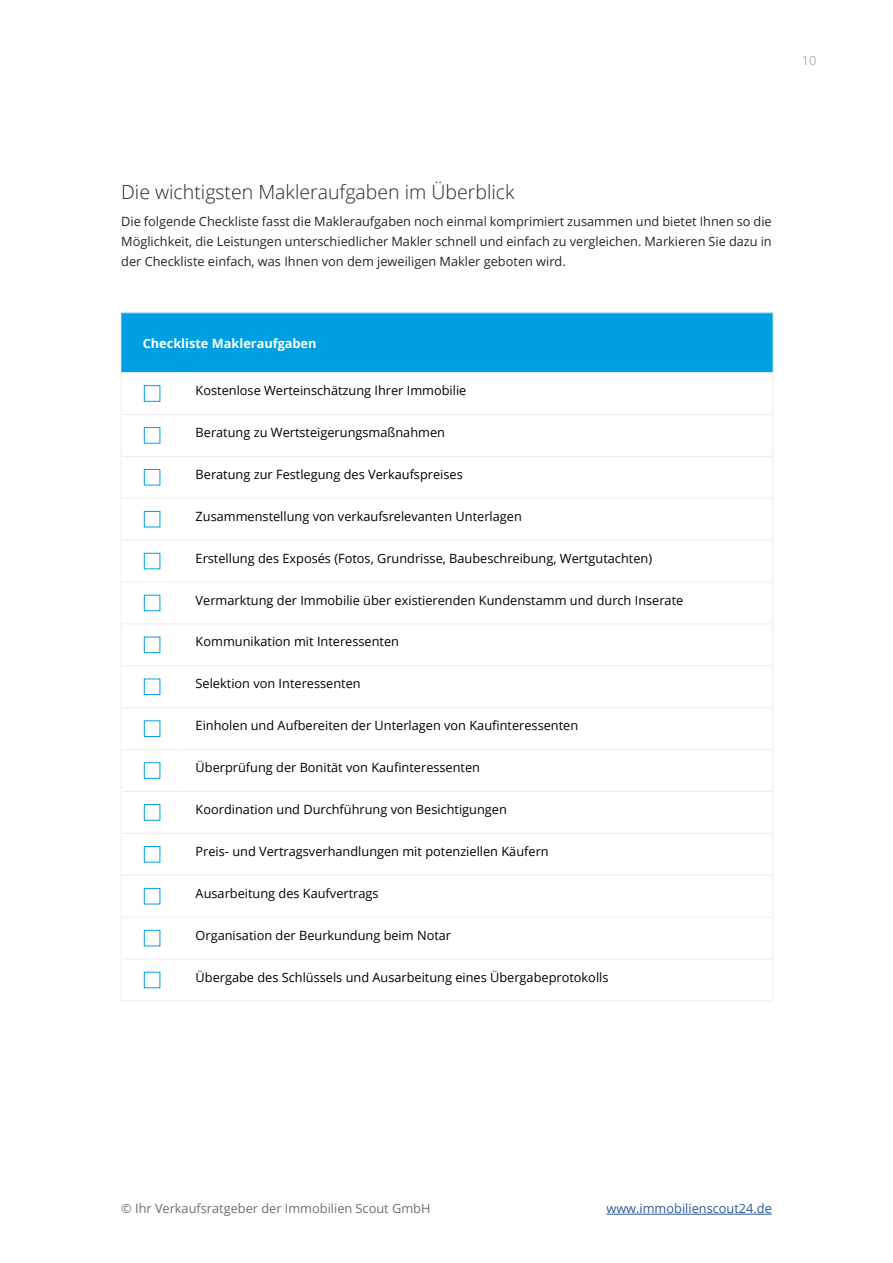
<style>
.page{position:relative;width:893px;height:1263px;background:#fff}
.page>*{position:absolute;margin:0;border:0;box-sizing:border-box;transform-origin:0 0}
.t1{font:300 19.5px "Open Sans";color:#262626}
.t2{font:12.75px "Open Sans";color:#000}
.t3{font:12.75px/20.2px "Open Sans";color:#262626;text-align:justify}
.t4{font:12.75px "Open Sans";color:#706f6f}
.t5{font:12.75px "Open Sans";color:#275b9b}
.t6{font:700 12.75px "Open Sans";color:#fff}
.t7{font:12.75px "Open Sans";color:#b3b2b2}
</style>
<div class="page">
<hr style="left:606px;top:1214px;width:166px;height:1px;background:#275b9b">
<div style="left:121px;top:313px;width:652px;height:60px;background:#009fe3"></div>
<hr style="left:121px;top:313px;width:62px;height:1px;background:#5bc5f2">
<hr style="left:121px;top:313px;width:1px;height:59px;background:#5bc5f2">
<hr style="left:183px;top:313px;width:590px;height:1px;background:#5bc5f2">
<hr style="left:772px;top:313px;width:1px;height:59px;background:#5bc5f2">
<hr style="left:121px;top:372px;width:62px;height:1px;background:#ededed">
<hr style="left:121px;top:373px;width:1px;height:41px;background:#ededed">
<hr style="left:183px;top:372px;width:590px;height:1px;background:#ededed">
<hr style="left:772px;top:373px;width:1px;height:41px;background:#ededed">
<hr style="left:121px;top:414px;width:62px;height:1px;background:#ededed">
<hr style="left:121px;top:415px;width:1px;height:41px;background:#ededed">
<hr style="left:183px;top:414px;width:590px;height:1px;background:#ededed">
<hr style="left:772px;top:415px;width:1px;height:41px;background:#ededed">
<hr style="left:121px;top:456px;width:62px;height:1px;background:#ededed">
<hr style="left:121px;top:456px;width:1px;height:42px;background:#ededed">
<hr style="left:183px;top:456px;width:590px;height:1px;background:#ededed">
<hr style="left:772px;top:456px;width:1px;height:42px;background:#ededed">
<hr style="left:121px;top:498px;width:62px;height:1px;background:#ededed">
<hr style="left:121px;top:498px;width:1px;height:42px;background:#ededed">
<hr style="left:183px;top:498px;width:590px;height:1px;background:#ededed">
<hr style="left:772px;top:498px;width:1px;height:42px;background:#ededed">
<hr style="left:121px;top:540px;width:62px;height:1px;background:#ededed">
<hr style="left:121px;top:540px;width:1px;height:42px;background:#ededed">
<hr style="left:183px;top:540px;width:590px;height:1px;background:#ededed">
<hr style="left:772px;top:540px;width:1px;height:42px;background:#ededed">
<hr style="left:121px;top:582px;width:62px;height:1px;background:#ededed">
<hr style="left:121px;top:582px;width:1px;height:42px;background:#ededed">
<hr style="left:183px;top:582px;width:590px;height:1px;background:#ededed">
<hr style="left:772px;top:582px;width:1px;height:42px;background:#ededed">
<hr style="left:121px;top:624px;width:62px;height:1px;background:#ededed">
<hr style="left:121px;top:624px;width:1px;height:42px;background:#ededed">
<hr style="left:183px;top:624px;width:590px;height:1px;background:#ededed">
<hr style="left:772px;top:624px;width:1px;height:42px;background:#ededed">
<hr style="left:121px;top:665px;width:62px;height:1px;background:#ededed">
<hr style="left:121px;top:666px;width:1px;height:41px;background:#ededed">
<hr style="left:183px;top:665px;width:590px;height:1px;background:#ededed">
<hr style="left:772px;top:666px;width:1px;height:41px;background:#ededed">
<hr style="left:121px;top:707px;width:62px;height:1px;background:#ededed">
<hr style="left:121px;top:708px;width:1px;height:41px;background:#ededed">
<hr style="left:183px;top:707px;width:590px;height:1px;background:#ededed">
<hr style="left:772px;top:708px;width:1px;height:41px;background:#ededed">
<hr style="left:121px;top:749px;width:62px;height:1px;background:#ededed">
<hr style="left:121px;top:750px;width:1px;height:41px;background:#ededed">
<hr style="left:183px;top:749px;width:590px;height:1px;background:#ededed">
<hr style="left:772px;top:750px;width:1px;height:41px;background:#ededed">
<hr style="left:121px;top:791px;width:62px;height:1px;background:#ededed">
<hr style="left:121px;top:792px;width:1px;height:41px;background:#ededed">
<hr style="left:183px;top:791px;width:590px;height:1px;background:#ededed">
<hr style="left:772px;top:792px;width:1px;height:41px;background:#ededed">
<hr style="left:121px;top:833px;width:62px;height:1px;background:#ededed">
<hr style="left:121px;top:833px;width:1px;height:42px;background:#ededed">
<hr style="left:183px;top:833px;width:590px;height:1px;background:#ededed">
<hr style="left:772px;top:833px;width:1px;height:42px;background:#ededed">
<hr style="left:121px;top:875px;width:62px;height:1px;background:#ededed">
<hr style="left:121px;top:875px;width:1px;height:42px;background:#ededed">
<hr style="left:183px;top:875px;width:590px;height:1px;background:#ededed">
<hr style="left:772px;top:875px;width:1px;height:42px;background:#ededed">
<hr style="left:121px;top:917px;width:62px;height:1px;background:#ededed">
<hr style="left:121px;top:917px;width:1px;height:42px;background:#ededed">
<hr style="left:183px;top:917px;width:590px;height:1px;background:#ededed">
<hr style="left:772px;top:917px;width:1px;height:42px;background:#ededed">
<hr style="left:121px;top:959px;width:62px;height:1px;background:#ededed">
<hr style="left:121px;top:959px;width:1px;height:42px;background:#ededed">
<hr style="left:183px;top:959px;width:590px;height:1px;background:#ededed">
<hr style="left:772px;top:959px;width:1px;height:42px;background:#ededed">
<hr style="left:121px;top:1001px;width:62px;height:1px;background:#ededed">
<hr style="left:183px;top:1001px;width:590px;height:1px;background:#ededed">
<div style="left:144px;top:385px;width:16px;height:17px;border:1px solid #009fe3"></div>
<div style="left:144px;top:427px;width:16px;height:17px;border:1px solid #009fe3"></div>
<div style="left:144px;top:469px;width:16px;height:16px;border:1px solid #009fe3"></div>
<div style="left:144px;top:511px;width:16px;height:16px;border:1px solid #009fe3"></div>
<div style="left:144px;top:553px;width:16px;height:16px;border:1px solid #009fe3"></div>
<div style="left:144px;top:595px;width:16px;height:16px;border:1px solid #009fe3"></div>
<div style="left:144px;top:637px;width:16px;height:16px;border:1px solid #009fe3"></div>
<div style="left:144px;top:678px;width:16px;height:17px;border:1px solid #009fe3"></div>
<div style="left:144px;top:720px;width:16px;height:17px;border:1px solid #009fe3"></div>
<div style="left:144px;top:762px;width:16px;height:17px;border:1px solid #009fe3"></div>
<div style="left:144px;top:804px;width:16px;height:17px;border:1px solid #009fe3"></div>
<div style="left:144px;top:846px;width:16px;height:16px;border:1px solid #009fe3"></div>
<div style="left:144px;top:888px;width:16px;height:16px;border:1px solid #009fe3"></div>
<div style="left:144px;top:930px;width:16px;height:16px;border:1px solid #009fe3"></div>
<div style="left:144px;top:972px;width:16px;height:16px;border:1px solid #009fe3"></div>
<p class="t7" style="left:802px;top:52px;width:16px">10</p>
<h1 class="t1" style="left:121px;top:178px;width:395px">Die wichtigsten Makleraufgaben im Überblick</h1>
<p class="t3" style="left:121px;top:211px;width:652px">Die folgende Checkliste fasst die Makleraufgaben noch einmal komprimiert zusammen und bietet Ihnen so die Möglichkeit, die Leistungen unterschiedlicher Makler schnell und einfach zu vergleichen. Markieren Sie dazu in der Checkliste einfach, was Ihnen von dem jeweiligen Makler geboten wird.</p>
<p class="t6" style="left:143px;top:334px;width:175px">Checkliste Makleraufgaben</p>
<p class="t2" style="left:196px;top:382px;width:272px">Kostenlose Werteinschätzung Ihrer Immobilie</p>
<p class="t2" style="left:196px;top:424px;width:251px">Beratung zu Wertsteigerungsmaßnahmen</p>
<p class="t2" style="left:196px;top:465px;width:269px">Beratung zur Festlegung des Verkaufspreises</p>
<p class="t2" style="left:196px;top:507px;width:328px">Zusammenstellung von verkaufsrelevanten Unterlagen</p>
<p class="t2" style="left:196px;top:549px;width:458px">Erstellung des Exposés (Fotos, Grundrisse, Baubeschreibung, Wertgutachten)</p>
<p class="t2" style="left:196px;top:591px;width:489px">Vermarktung der Immobilie über existierenden Kundenstamm und durch Inserate</p>
<p class="t2" style="left:196px;top:633px;width:205px">Kommunikation mit Interessenten</p>
<p class="t2" style="left:196px;top:675px;width:167px">Selektion von Interessenten</p>
<p class="t2" style="left:196px;top:717px;width:384px">Einholen und Aufbereiten der Unterlagen von Kaufinteressenten</p>
<p class="t2" style="left:196px;top:759px;width:286px">Überprüfung der Bonität von Kaufinteressenten</p>
<p class="t2" style="left:196px;top:801px;width:313px">Koordination und Durchführung von Besichtigungen</p>
<p class="t2" style="left:196px;top:842px;width:355px">Preis- und Vertragsverhandlungen mit potenziellen Käufern</p>
<p class="t2" style="left:196px;top:884px;width:184px">Ausarbeitung des Kaufvertrags</p>
<p class="t2" style="left:196px;top:926px;width:257px">Organisation der Beurkundung beim Notar</p>
<p class="t2" style="left:196px;top:968px;width:414px">Übergabe des Schlüssels und Ausarbeitung eines Übergabeprotokolls</p>
<p class="t4" style="left:121px;top:1200px;width:311px">© Ihr Verkaufsratgeber der Immobilien Scout GmbH</p>
<p class="t5" style="left:606px;top:1200px;width:167px">www.immobilienscout24.de</p>
</div>
